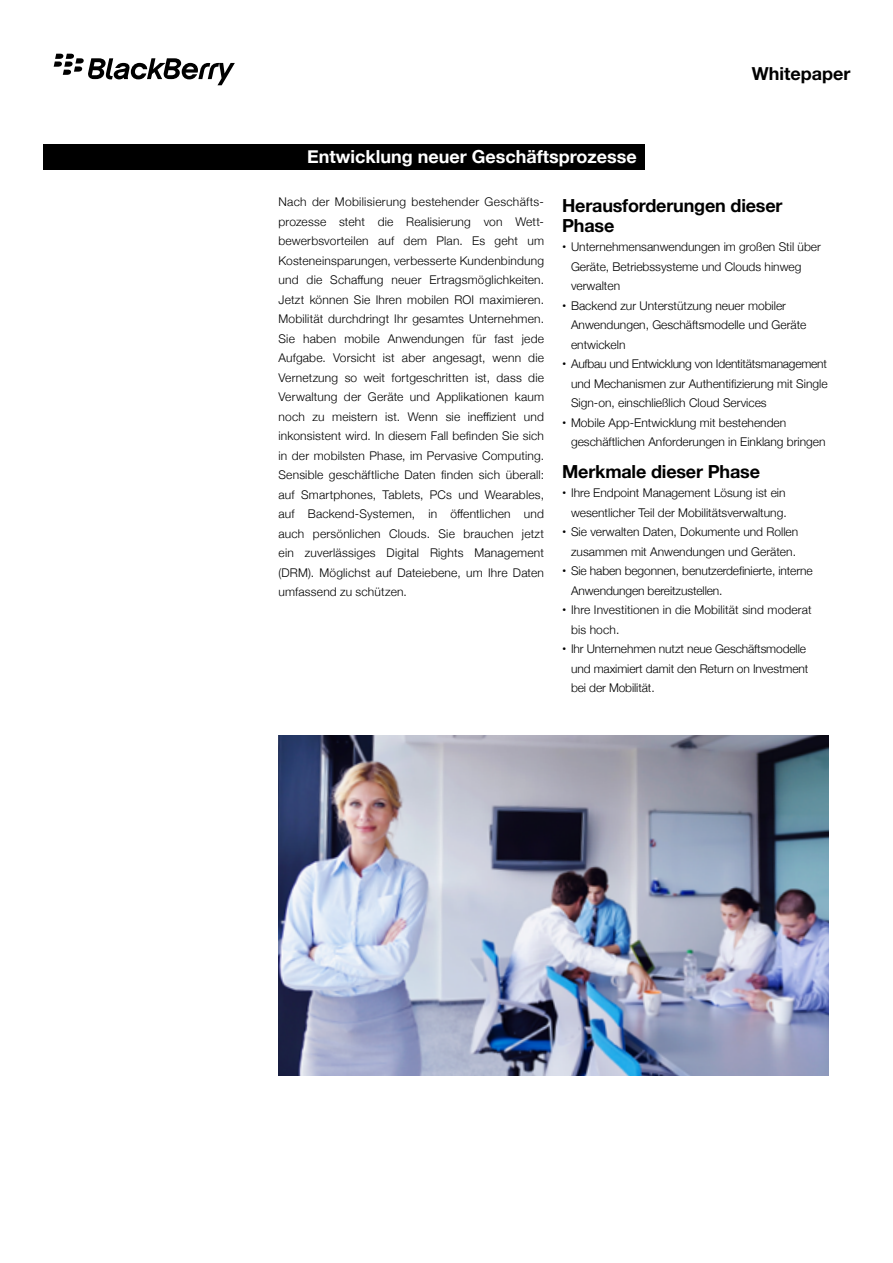
<style>
.page{position:relative;width:893px;height:1263px;background:#fff}
.page>*{position:absolute;margin:0;border:0;box-sizing:border-box;transform-origin:0 0}
.Copy_Subhead{font:700 18px/19.5px "Helvetica Neue";letter-spacing:-.01em;color:#000}
.Black_Tab_Header{font:700 18px "Helvetica Neue";color:#fff}
.t1{font:700 18px "Helvetica Neue LT Std";color:#000}
.Body_Copy{font:300 12px/19.5px "Helvetica Neue";letter-spacing:.01em;color:#000}
.Body_Copy-2{font:300 12px/19.5px "Helvetica Neue";letter-spacing:-.01em;color:#000}
.s1{font-weight:400}
</style>
<div class="page">
<div style="left:43px;top:144px;width:601px;height:26px;background:#000"></div>
<img style="left:279px;top:736px;width:549px;height:340px">
<svg style="left:54px;top:54px;width:181px;height:31px"></svg>
<p class="t1" style="left:752px;top:62px;width:100px">Whitepaper</p>
<p class="Black_Tab_Header" style="left:307px;top:142px;width:331px">Entwicklung neuer Geschäftsprozesse</p>
<p class="Body_Copy" style="left:279px;top:191px;width:267px">Nach der Mobilisierung bestehender Geschäfts&shy;prozesse steht die Realisierung von Wett&shy;bewerbsvorteilen auf dem Plan. Es geht um Kosteneinsparungen, verbesserte Kundenbindung und die Schaffung neuer Ertragsmöglichkeiten.<br>Jetzt können Sie Ihren mobilen ROI maximieren.<br>Mobilität durchdringt Ihr gesamtes Unternehmen.<br>Sie haben mobile Anwendungen für fast jede Aufgabe. Vorsicht ist aber angesagt, wenn die Vernetzung so weit fortgeschritten ist, dass die Verwaltung der Geräte und Applikationen kaum noch zu meistern ist. Wenn sie ineffizient und inkonsistent wird. In diesem Fall befinden Sie sich in der mobilsten Phase, im Pervasive Computing.<br>Sensible geschäftliche Daten finden sich überall: auf Smartphones, Tablets, PCs und Wearables, auf Backend-Systemen, in öffentlichen und auch persönlichen Clouds. Sie brauchen jetzt ein zuverlässiges Digital Rights Management (DRM). Möglichst auf Dateiebene, um Ihre Daten umfassend zu schützen.</p>
<p class="Copy_Subhead" style="left:562px;top:197px;width:222px">Herausforderungen dieser<br>Phase</p>
<p class="Body_Copy" style="left:571px;top:236px;width:251px;text-indent:-9px"><span class="s1">•</span> Unternehmensanwendungen im großen Stil über<br>Geräte, Betriebssysteme und Clouds hinweg verwalten</p>
<p class="Body_Copy" style="left:571px;top:295px;width:237px;text-indent:-9px"><span class="s1">•</span> Backend zur Unterstützung neuer mobiler<br>Anwendungen, Geschäftsmodelle und Geräte entwickeln</p>
<p class="Body_Copy" style="left:571px;top:353px;width:258px;text-align:justify;text-indent:-9px"><span class="s1">•</span> Aufbau und Entwicklung von Identitätsmanagement und Mechanismen zur Authentifizierung mit Single Sign-on, einschließlich Cloud Services</p>
<p class="Body_Copy" style="left:571px;top:412px;width:256px;text-indent:-9px"><span class="s1">•</span> Mobile App-Entwicklung mit bestehenden geschäftlichen Anforderungen in Einklang bringen</p>
<p class="Copy_Subhead" style="left:562px;top:462px;width:199px">Merkmale dieser Phase</p>
<p class="Body_Copy" style="left:562px;top:482px;width:226px;text-align:right"><span class="s1">•</span> Ihre Endpoint Management Lösung ist ein wesentlicher Teil der Mobilitätsverwaltung.</p>
<p class="Body_Copy" style="left:562px;top:521px;width:238px;text-align:center"><span class="s1">•</span> Sie verwalten Daten, Dokumente und Rollen zusammen mit Anwendungen und Geräten.</p>
<p class="Body_Copy-2" style="left:571px;top:560px;width:243px;text-indent:-9px"><span class="s1">•</span> Sie haben begonnen, benutzerdefinierte, interne<br>Anwendungen bereitzustellen.</p>
<p class="Body_Copy" style="left:571px;top:599px;width:242px;text-indent:-9px"><span class="s1">•</span> Ihre Investitionen in die Mobilität sind moderat bis hoch.</p>
<p class="Body_Copy-2" style="left:571px;top:638px;width:239px;text-indent:-9px"><span class="s1">•</span> Ihr Unternehmen nutzt neue Geschäftsmodelle und maximiert damit den Return on Investment bei der Mobilität.</p>
</div>
